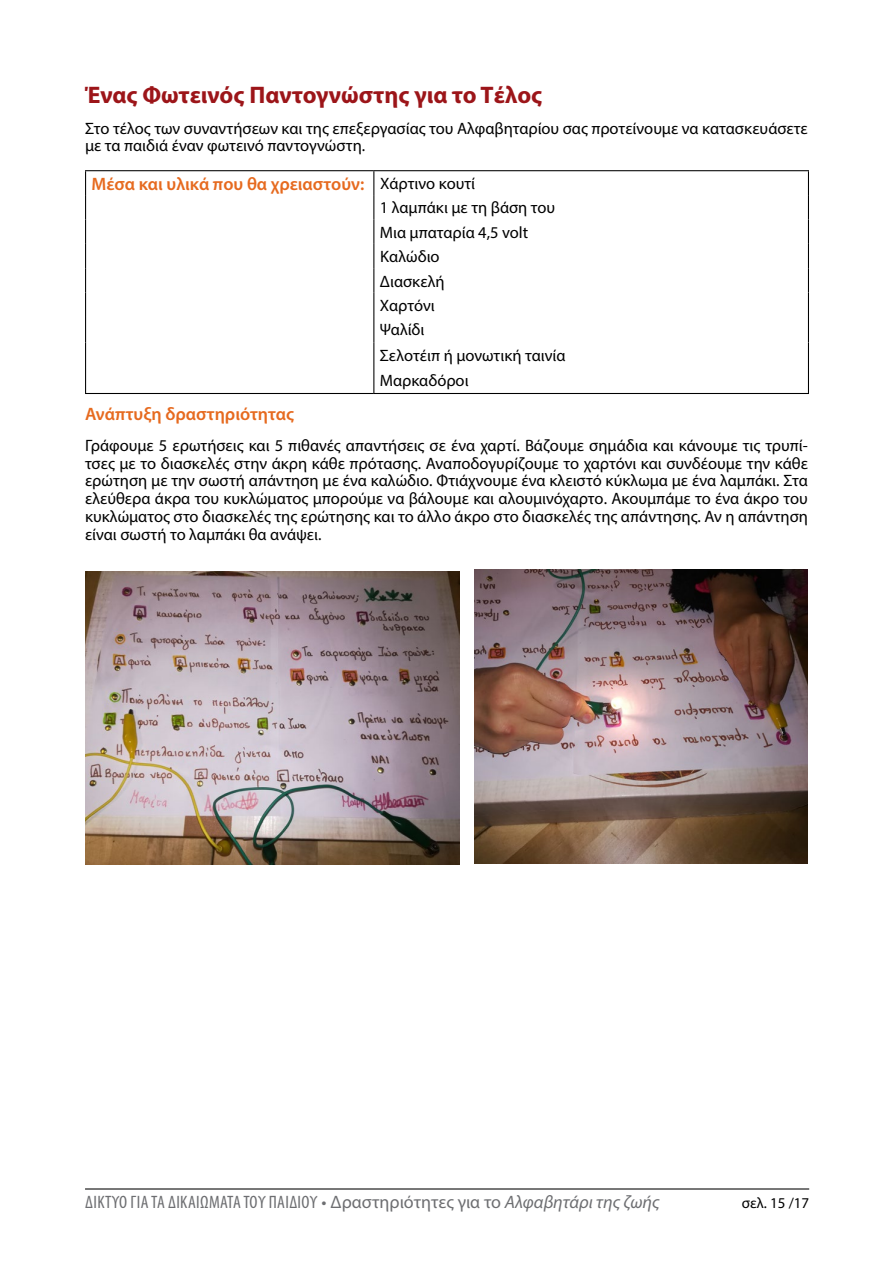
<style>
.page{position:relative;width:893px;height:1263px;background:#fff}
.page>*{position:absolute;margin:0;border:0;box-sizing:border-box;transform-origin:0 0}
.t1{font:700 24px "Myriad Pro";color:#9c1519}
.t2{font:condensed 18px "Myriad Pro";letter-spacing:.02em;color:#6d6e71}
.t3{font:600 18px "Myriad Pro";color:#e66a1f}
.t4{font:16.5px/24.8px "Myriad Pro";color:#000}
.t5{font:15px "Myriad Pro";color:#000}
.s1{font-weight:400;font-size:16.5px;color:#000}
.s2{font-stretch:normal}
.s3{font-style:italic;font-stretch:normal}
</style>
<div class="page">
<hr style="left:85px;top:1188px;width:724px;height:1px;background:#000">
<hr style="left:85px;top:170px;width:289px;height:1px;background:#000">
<svg style="left:85px;top:171px;width:1px;height:222px"></svg>
<hr style="left:374px;top:170px;width:435px;height:1px;background:#000">
<svg style="left:373px;top:171px;width:1px;height:222px"></svg>
<svg style="left:808px;top:171px;width:1px;height:222px"></svg>
<hr style="left:85px;top:393px;width:289px;height:1px;background:#000">
<hr style="left:374px;top:393px;width:435px;height:1px;background:#000">
<img style="left:475px;top:570px;width:333px;height:293px">
<img style="left:85px;top:571px;width:374px;height:293px">
<h1 class="t1" style="left:85px;top:79px;width:459px">Ένας Φωτεινός Παντογνώστης για το Τέλος</h1>
<p class="t4" style="left:85px;top:119px;width:724px;line-height:17.9px">Στο τέλος των συναντήσεων και της επεξεργασίας του Αλφαβηταρίου σας προτείνουμε να κατασκευάσετε με τα παιδιά έναν φωτεινό παντογνώστη.</p>
<p class="t3" style="left:92px;top:173px;width:385px">Μέσα και υλικά που θα χρειαστούν: <span class="s1">χάρτινο κουτί</span></p>
<p class="t4" style="left:380px;top:195px;width:187px">1 λαμπάκι με τη βάση του<br>Μια μπαταρία 4,5 volt καλώδιο<br>Διασκελή<br>Χαρτόνι<br>Ψαλίδι<br>Σελοτέιπ ή μονωτική ταινία<br>Μαρκαδόροι</p>
<p class="t3" style="left:85px;top:403px;width:210px">Ανάπτυξη δραστηριότητας</p>
<p class="t4" style="left:85px;top:436px;width:724px;line-height:17.9px;text-align:justify">Γράφουμε 5 ερωτήσεις και 5 πιθανές απαντήσεις σε ένα χαρτί. Βάζουμε σημάδια και κάνουμε τις τρυπί&shy;τσες με το διασκελές στην άκρη κάθε πρότασης. Αναποδογυρίζουμε το χαρτόνι και συνδέουμε την κάθε ερώτηση με την σωστή απάντηση με ένα καλώδιο. Φτιάχνουμε ένα κλειστό κύκλωμα με ένα λαμπάκι. Στα ελεύθερα άκρα του κυκλώματος μπορούμε να βάλουμε και αλουμινόχαρτο. Ακουμπάμε το ένα άκρο του κυκλώματος στο διασκελές της ερώτησης και το άλλο άκρο στο διασκελές της απάντησης. Αν η απάντηση είναι σωστή το λαμπάκι θα ανάψει.</p>
<p class="t2" style="left:85px;top:1191px;width:576px">Δίκτυο για τα Δικαιώματα του Παιδι ού <span class="s2">• Δραστηριότητες για το</span> <span class="s3">Αλφαβητάρι της ζωής</span></p>
<p class="t5" style="left:742px;top:1194px;width:69px">σελ. 15 /17</p>
</div>
